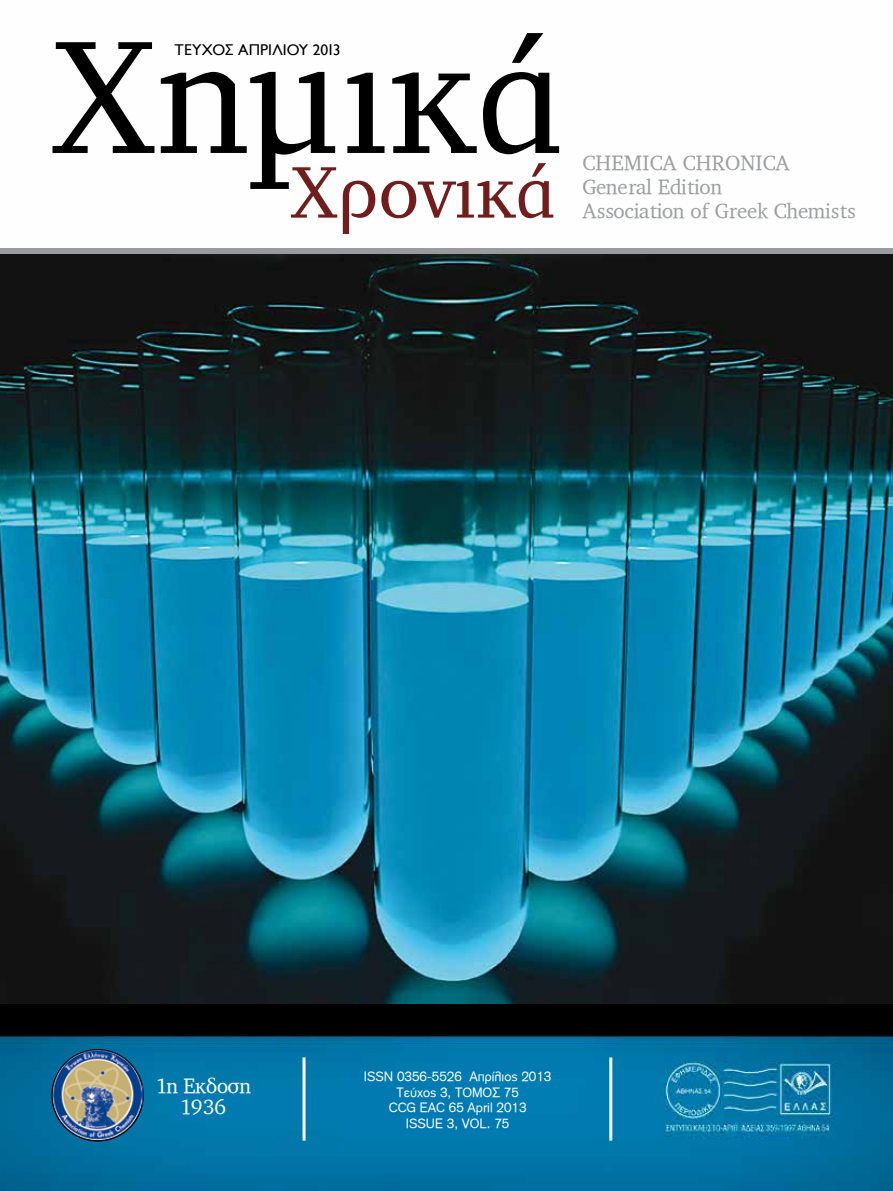
<style>
.page{position:relative;width:893px;height:1191px;background:#fff}
.page>*{position:absolute;margin:0;border:0;box-sizing:border-box;transform-origin:0 0}
.t1{font:165px "PF Diplomat";letter-spacing:.01em;color:#000}
.t2{font:75px "PF Diplomat";letter-spacing:.01em;color:#721d1d}
.t3{font:21px/24px "PF Diplomat";letter-spacing:.01em;color:#9c9e9f}
.t4{font:21px/21px "PF Diplomat";color:#fff;text-align:center}
.t5{font:15.6px "Gill Sans Hel";letter-spacing:.01em;color:#000}
.t6{font:13.5px/15.8px "PF Akzidenz";color:#fff;text-align:center}
</style>
<div class="page">
<img style="left:0;top:1003px;width:893px;height:188px">
<img style="left:0;top:254px;width:893px;height:749px">
<hr style="left:303px;top:1057px;width:3px;height:83px;background:#fff">
<hr style="left:609px;top:1057px;width:3px;height:83px;background:#fff">
<img style="left:53px;top:1050px;width:90px;height:89px">
<div style="left:0;top:248px;width:893px;height:6px;background:#9a9b9f"></div>
<h1 class="t1" style="left:51px;top:-6px;width:517px">Χημικά</h1>
<p class="t5" style="left:175px;top:41px;width:168px">ΤΕΥΧΟΣ ΑΠΡΙΛΙΟΥ 2013</p>
<h2 class="t2" style="left:290px;top:145px;width:268px">Χρονικά</h2>
<h3 class="t3" style="left:583px;top:150px;width:274px">CHEMICA CHRONICA<br>General Edition<br>Association of Greek Chemists</h3>
<h3 class="t4" style="left:157px;top:1075px;width:95px">1η Εκδοση<br>1936</h3>
<p class="t6" style="left:364px;top:1068px;width:189px">ISSN 0356-5526 Απρίλιος 2013<br>Τεύχος 3, ΤΟΜΟΣ 75<br>CCG EAC 65 April 2013<br>ISSUE 3, VOL. 75</p>
</div>
